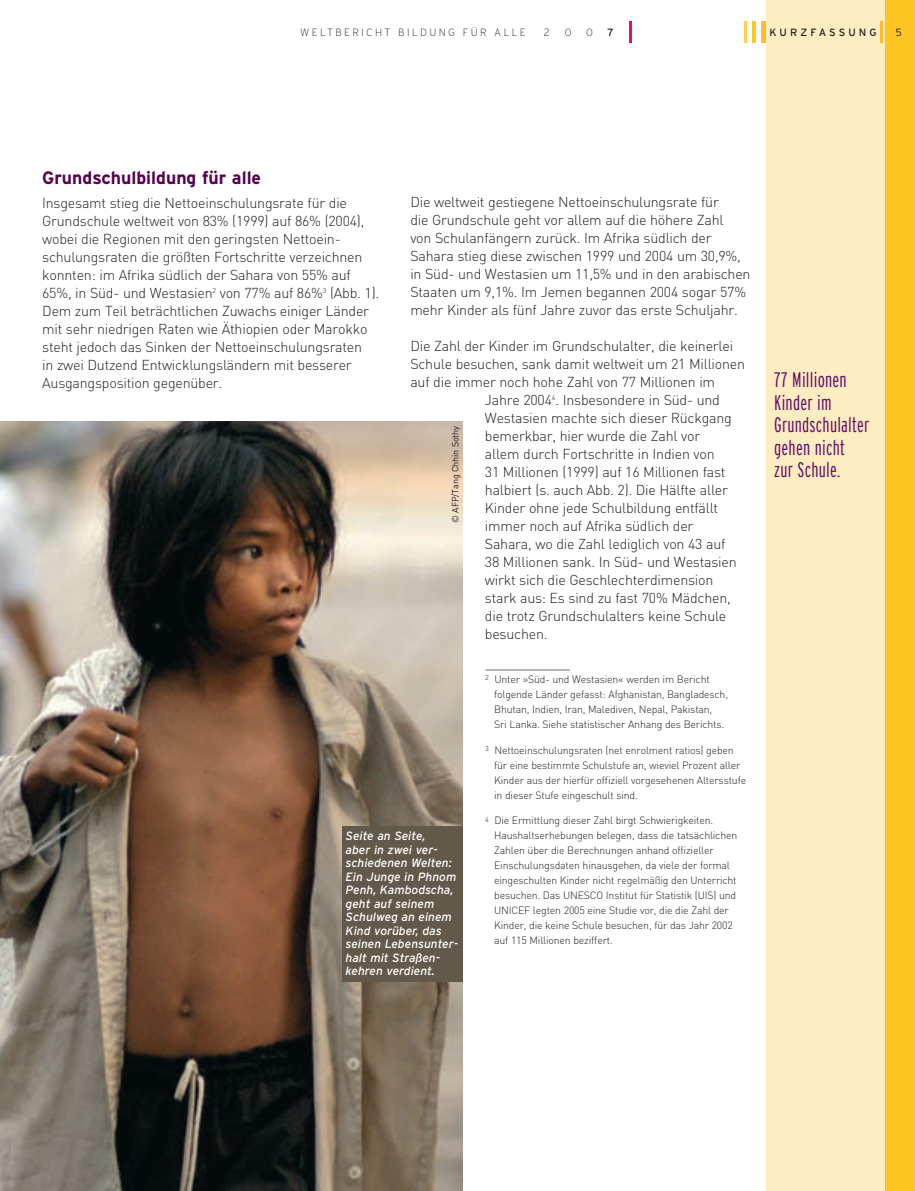
<style>
.page{position:relative;width:915px;height:1191px;background:#fff}
.page>*{position:absolute;margin:0;border:0;box-sizing:border-box;transform-origin:0 0}
.t1{font:300 extra-condensed 21px/22.5px "Interstate";letter-spacing:.01em;color:#600e69}
.t2{font:700 18px "Interstate";color:#56004e}
.t3{font:300 14.25px/18px "DIN";letter-spacing:-.015em;color:#231f20}
.t4{font:italic 12px/13.5px "Interstate";color:#fff}
.t5{font:300 10.5px/15px "DIN";letter-spacing:-.015em;color:#231f20}
.t6{font:200 10.5px "Interstate";letter-spacing:.225em;color:#231f20}
.t7{font:10.5px "Interstate";letter-spacing:.29em;color:#231f20}
.t8{font:300 10.5px "Interstate";color:#231f20}
.t9{font:9px "DIN";letter-spacing:-.015em;color:#231f20}
</style>
<div class="page">
<hr style="left:485px;top:670px;width:84px;height:1px;background:#6c6d70">
<div style="left:765px;top:1px;width:149px;height:1190px;background:#feedc0"></div>
<div style="left:884px;top:1px;width:30px;height:1190px;background:#fec422"></div>
<hr style="left:629px;top:22px;width:2px;height:21px;background:#ed0280">
<hr style="left:761px;top:22px;width:4px;height:21px;background:#fdbb2e">
<hr style="left:752px;top:22px;width:3px;height:21px;background:#fec422">
<hr style="left:744px;top:22px;width:2px;height:21px;background:#fed24c">
<hr style="left:880px;top:22px;width:2px;height:21px;background:#fdbb2e">
<img style="left:0;top:422px;width:462px;height:769px">
<div style="left:342px;top:826px;width:120px;height:156px;background:#63594b"></div>
<p class="t6" style="left:300px;top:28px;width:227px">WELTBERICHT BILDUNG FÜR ALLE</p>
<p class="t6" style="left:543px;top:28px;width:7px">2</p>
<p class="t6" style="left:564px;top:28px;width:8px">0</p>
<p class="t6" style="left:585px;top:28px;width:8px">0</p>
<p class="t7" style="left:607px;top:28px;width:8px">7</p>
<p class="t7" style="left:769px;top:28px;width:109px">KURZFASSUNG</p>
<p class="t8" style="left:895px;top:28px;width:8px">5</p>
<p class="t2" style="left:42px;top:171px;width:220px">Grundschulbildung für alle</p>
<p class="t3" style="left:42px;top:196px;width:338px">Insgesamt stieg die Nettoeinschulungsrate für die Grundschule weltweit von 83% (1999) auf 86% (2004), wobei die Regionen mit den geringsten Nettoein&shy;schulungsraten die größten Fortschritte verzeichnen konnten: im Afrika südlich der Sahara von 55% auf 65%, in Süd- und Westasien<sup>2</sup> von 77% auf 86%<sup>3</sup> (Abb. 1).<br>Dem zum Teil beträchtlichen Zuwachs einiger Länder mit sehr niedrigen Raten wie Äthiopien oder Marokko steht jedoch das Sinken der Nettoeinschulungsraten<br>in zwei Dutzend Entwicklungsländern mit besserer Ausgangsposition gegenüber.</p>
<p class="t3" style="left:410px;top:195px;width:341px">Die weltweit gestiegene Nettoeinschulungsrate für<br>die Grundschule geht vor allem auf die höhere Zahl<br>von Schulanfängern zurück. Im Afrika südlich der Sahara stieg diese zwischen 1999 und 2004 um 30,9%, in Süd- und Westasien um 11,5% und in den arabischen Staaten um 9,1%. Im Jemen begannen 2004 sogar 57% mehr Kinder als fünf Jahre zuvor das erste Schuljahr.</p>
<p class="t3" style="left:410px;top:339px;width:324px">Die Zahl der Kinder im Grundschulalter, die keinerlei</p>
<p class="t3" style="left:410px;top:357px;width:336px">Schule besuchen, sank damit weltweit um 21 Millionen</p>
<p class="t3" style="left:410px;top:375px;width:306px">auf die immer noch hohe Zahl von 77 Millionen im</p>
<p class="t3" style="left:484px;top:393px;width:236px">Jahre 2004<sup>4</sup>. Insbesondere in Süd- und</p>
<p class="t3" style="left:484px;top:411px;width:248px">Westasien machte sich dieser Rückgang</p>
<p class="t3" style="left:484px;top:429px;width:217px">bemerkbar, hier wurde die Zahl vor</p>
<p class="t3" style="left:484px;top:447px;width:231px">allem durch Fortschritte in Indien von</p>
<p class="t3" style="left:484px;top:465px;width:242px">31 Millionen (1999) auf 16 Millionen fast</p>
<p class="t3" style="left:484px;top:483px;width:244px">halbiert (s. auch Abb. 2). Die Hälfte aller</p>
<p class="t3" style="left:484px;top:501px;width:235px">Kinder ohne jede Schulbildung entfällt</p>
<p class="t3" style="left:484px;top:519px;width:210px">immer noch auf Afrika südlich der</p>
<p class="t3" style="left:484px;top:537px;width:242px">Sahara, wo die Zahl lediglich von 43 auf</p>
<p class="t3" style="left:484px;top:555px;width:253px">38 Millionen sank. In Süd- und Westasien</p>
<p class="t3" style="left:484px;top:573px;width:230px">wirkt sich die Geschlechterdimension</p>
<p class="t3" style="left:484px;top:591px;width:247px">stark aus: Es sind zu fast 70% Mädchen,</p>
<p class="t3" style="left:484px;top:609px;width:243px">die trotz Grundschulalters keine Schule</p>
<p class="t3" style="left:484px;top:627px;width:64px">besuchen.</p>
<p class="t5" style="left:494px;top:673px;width:235px;text-indent:-9px"><sup>2</sup> Unter »Süd- und Westasien« werden im Bericht folgende Länder gefasst: Afghanistan, Bangladesch, Bhutan, Indien, Iran, Malediven, Nepal, Pakistan,<br>Sri Lanka. Siehe statistischer Anhang des Berichts.</p>
<p class="t5" style="left:494px;top:743px;width:253px;text-indent:-9px"><sup>3</sup> Nettoeinschulungsraten (net enrolment ratios) geben für eine bestimmte Schulstufe an, wieviel Prozent aller Kinder aus der hierfür offiziell vorgesehenen Altersstufe in dieser Stufe eingeschult sind.</p>
<p class="t5" style="left:494px;top:814px;width:244px;text-indent:-9px"><sup>4</sup> Die Ermittlung dieser Zahl birgt Schwierigkeiten.<br>Haushaltserhebungen belegen, dass die tatsächlichen Zahlen über die Berechnungen anhand offizieller Einschulungsdaten hinausgehen, da viele der formal eingeschulten Kinder nicht regelmäßig den Unterricht besuchen. Das UNESCO Institut für Statistik (UIS) und UNICEF legten 2005 eine Studie vor, die die Zahl der Kinder, die keine Schule besuchen, für das Jahr 2002 auf 115 Millionen beziffert.</p>
<p class="t9" style="left:452px;top:523px;width:98px;rotate:-90deg">© AFP/Tang Chhin Sothy</p>
<p class="t4" style="left:345px;top:830px;width:114px">Seite an Seite,<br>aber in zwei ver&shy;schiedenen Welten:<br>Ein Junge in Phnom<br>Penh, Kambodscha, geht auf seinem<br>Schulweg an einem<br>Kind vorüber, das seinen Lebensunter&shy;halt mit Straßen&shy;kehren verdient.</p>
<h1 class="t1" style="left:774px;top:370px;width:97px">77 Millionen<br>Kinder im<br>Grundschulalter gehen nicht<br>zur Schule.</h1>
</div>
